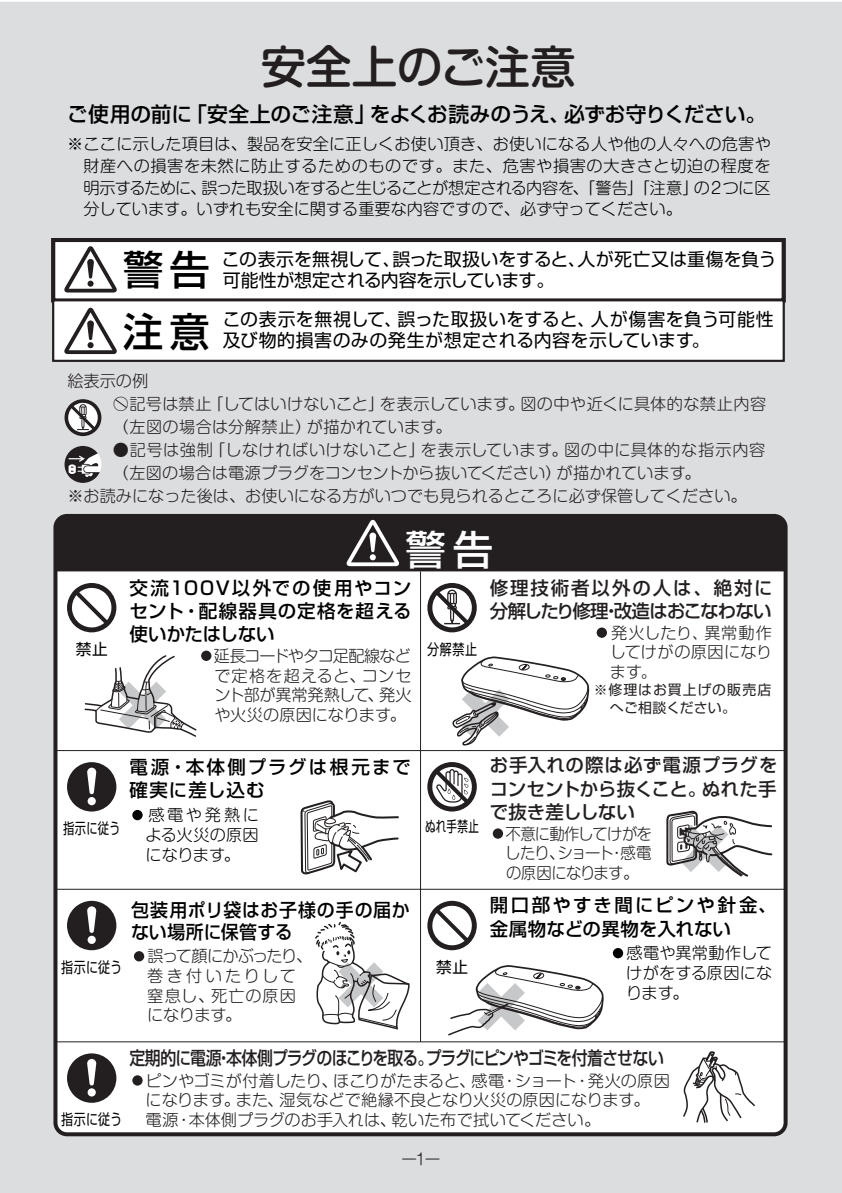
<style>
.page{position:relative;width:842px;height:1193px;background:#fff}
.page>*{position:absolute;margin:0;border:0;box-sizing:border-box;transform-origin:0 0}
.t1{font:500 45.4px "Shin M Go Pro";color:#231f20}
.t2{font:500 40.2px "Shin Go Pro";color:#000}
.t3{font:500 40.2px "Shin Go Pro";color:#fff}
.t4{font:500 20.8px "Shin Go Pro";letter-spacing:-.015em;color:#000}
.t5{font:500 18.4px/23.2px "Shin Go Pro";letter-spacing:-.03em;color:#231f20;text-align:justify}
.t6{font:500 18.4px/23.2px "Shin Go Pro";letter-spacing:.05em;color:#000;text-align:justify}
.t7{font:500 18.4px "Shin Go Pro";letter-spacing:-.06em;color:#231f20;scale:.86 1}
.t8{font:500 18.4px/22px "Shin Go Pro";letter-spacing:.03em;color:#000}
.t9{font:500 18.4px/23.2px "Shin Go Pro";letter-spacing:.1em;color:#000}
.t10{font:18px/21.2px "Shin Go Pro";letter-spacing:.025em;color:#000}
.t11{font:18px "Shin Go Pro";color:#000}
.t12{font:18px "Shin Go Pro";letter-spacing:-.03em;color:#000}
.t13{font:300 16.2px/19.6px "Shin M Go Pro";color:#231f20}
.t14{font:300 16.2px/19.6px "Shin M Go Pro";color:#000;text-align:justify}
.t15{font:300 16.2px "Shin M Go Pro";letter-spacing:.04em;color:#231f20}
.t16{font:300 16.2px/19.6px "Shin Go Pro";letter-spacing:.015em;color:#231f20;text-align:justify}
.t17{font:15.6px "Shin Go Pro";color:#000}
.t18{font:300 15.6px "Shin M Go Pro";color:#231f20}
.t19{font:15px "Shin Go Pro";letter-spacing:.035em;color:#000;scale:.8 1}
.t20{font:15px "Shin Go Pro";letter-spacing:.035em;color:#000;scale:.7 1}
.t21{font:15px "Shin Go Pro";letter-spacing:.035em;color:#000;scale:.75 1}
.t22{font:13.8px/17.4px "Shin Go Pro";letter-spacing:.06em;color:#231f20}
.s1{font-family:"Shin Go Pro";font-weight:400;font-size:15px;color:#000}
</style>
<div class="page">
<div style="left:0;top:2px;width:842px;height:1190px;background:#dcdddf"></div>
<svg style="left:53px;top:513px;width:735px;height:624px;background:#e8e8e8"></svg>
<svg style="left:682px;top:1050px;width:74px;height:73px;background:#dfdfdf"></svg>
<svg style="left:67px;top:1053px;width:49px;height:49px;background:#656263"></svg>
<div style="left:53px;top:240px;width:731px;height:60px;background:#fff"></div>
<div style="left:51px;top:238px;width:735px;height:64px;border:4px solid #231f20"></div>
<div style="left:53px;top:300px;width:731px;height:61px;background:#fff"></div>
<div style="left:52px;top:299px;width:733px;height:63px;border:2px solid #231f20"></div>
<svg style="left:64px;top:246px;width:53px;height:46px"></svg>
<svg style="left:64px;top:307px;width:53px;height:47px"></svg>
<svg style="left:115px;top:399px;width:12px;height:9px"></svg>
<svg style="left:64px;top:399px;width:37px;height:37px"></svg>
<svg style="left:64px;top:446px;width:37px;height:37px"></svg>
<svg style="left:54px;top:516px;width:732px;height:526px;background:#dbdada"></svg>
<p class="t1" style="left:261px;top:30px;width:316px">安全上のご注意</p>
<p class="t4" style="left:67px;top:97px;width:701px">ご使用の前に「安全上のご注意」をよくお読みのうえ、必ずお守りください。</p>
<p class="t14" style="left:83px;top:131px;width:689px;line-height:22px;text-indent:-16px">※ここに示した項目は、製品を安全に正しくお使い頂き、お使いになる人や他の人々への危害や財産への損害を未然に防止するためのものです。また、危害や損害の大きさと切迫の程度を明示するために、誤った取扱いをすると生じることが想定される内容を、「警告」「注意」の２つに区分しています。いずれも安全に関する重要な内容ですので、必ず守ってください。　</p>
<p class="t2" style="left:123px;top:237px;width:88px">警告</p>
<p class="t11" style="left:222px;top:244px;width:556px">この表示を無視して、誤った取扱いをすると、人が死亡又は重傷を負う</p>
<p class="t12" style="left:223px;top:265px;width:333px">可能性が想定される内容を示しています。</p>
<p class="t10" style="left:223px;top:306px;width:552px">この表示を無視して、誤った取扱いをすると、人が傷害を負う可能性及び物的損害のみの発生が想定される内容を示しています。</p>
<p class="t2" style="left:123px;top:298px;width:88px">注意</p>
<p class="t13" style="left:67px;top:369px;width:82px">絵表示の例</p>
<p class="t13" style="left:113px;top:390px;width:655px;line-height:23.2px">○記号は禁止「してはいけないこと」を表示しています。図の中や近くに具体的な禁止内容（左図の場合は分解禁止）が描かれています。</p>
<p class="t15" style="left:113px;top:437px;width:654px">●記号は強制「しなければいけないこと」を表示しています。図の中に具体的な指示内容</p>
<p class="t13" style="left:113px;top:461px;width:589px">（左図の場合は電源プラグをコンセントから抜いてください）が描かれています。</p>
<p class="t13" style="left:67px;top:484px;width:681px">※お読みになった後は、お使いになる方がいつでも見られるところに必ず保管してください。</p>
<p class="t3" style="left:405px;top:516px;width:89px">警告</p>
<p class="t6" style="left:129px;top:573px;width:284px">交流100V以外での使用やコンセント・配線器具の定格を超える使いかたはしない</p>
<p class="t5" style="left:490px;top:573px;width:284px">修理技術者以外の人は、絶対に分解したり修理・改造はおこなわない</p>
<p class="t16" style="left:610px;top:621px;width:164px;text-indent:-16px">●発火したり、異常動作してけがの原因になります。</p>
<p class="t22" style="left:610px;top:679px;width:163px;text-indent:-16px">※修理はお買上げの販売店へご相談ください。</p>
<p class="t17" style="left:76px;top:636px;width:33px">禁止</p>
<p class="t19" style="left:427px;top:636px;width:64px">分解禁止</p>
<p class="t13" style="left:214px;top:644px;width:199px;text-align:justify;text-indent:-16px">●延長コードやタコ足配線などで定格を超えると、コンセント部が異常発熱して、発火や火災の原因になります。</p>
<p class="t21" style="left:63px;top:815px;width:78px">指示に従う</p>
<p class="t19" style="left:61px;top:954px;width:78px">指示に従う</p>
<p class="t9" style="left:129px;top:753px;width:283px">電源・本体側プラグは根元まで確実に差し込む</p>
<p class="t14" style="left:146px;top:803px;width:115px;text-indent:-16px">●感電や発熱による火災の原因になります。</p>
<p class="t20" style="left:425px;top:814px;width:79px">ぬれ手禁止</p>
<p class="t5" style="left:490px;top:751px;width:289px">お手入れの際は必ず電源プラグをコンセントから抜くこと。ぬれた手で抜き差ししない</p>
<p class="t13" style="left:505px;top:821px;width:148px;text-align:justify;text-indent:-15px">●不意に動作してけがをしたり、ショート・感電の原因になります。</p>
<p class="t8" style="left:131px;top:896px;width:280px">包装用ポリ袋はお子様の手の届かない場所に保管する</p>
<p class="t6" style="left:490px;top:891px;width:288px">開口部やすき間にピンや針金、金属物などの異物を入れない</p>
<p class="t13" style="left:147px;top:944px;width:167px;text-indent:-16px">●誤って顔にかぶったり、巻き付いたりして窒息し、死亡の原因になります。</p>
<p class="t17" style="left:436px;top:953px;width:33px">禁止</p>
<p class="t14" style="left:626px;top:941px;width:148px;text-indent:-16px">●感電や異常動作してけがをする原因になります。</p>
<p class="t7" style="left:129px;top:1042px;width:623px">定期的に電源・本体側プラグのほこりを取る。プラグにピンやゴミを付着させない</p>
<p class="t13" style="left:129px;top:1068px;width:542px">●ピンやゴミが付着したり、ほこりがたまると、感電・ショート・発火の原因</p>
<p class="t13" style="left:146px;top:1088px;width:505px">になります。また、湿気などで絶縁不良となり火災の原因になります。</p>
<p class="t13" style="left:61px;top:1107px;width:541px"><span class="s1">指示に従う</span>　電源・本体側プラグのお手入れは、乾いた布で拭いてください。</p>
<p class="t18" style="left:402px;top:1145px;width:40px">ー1ー</p>
</div>
